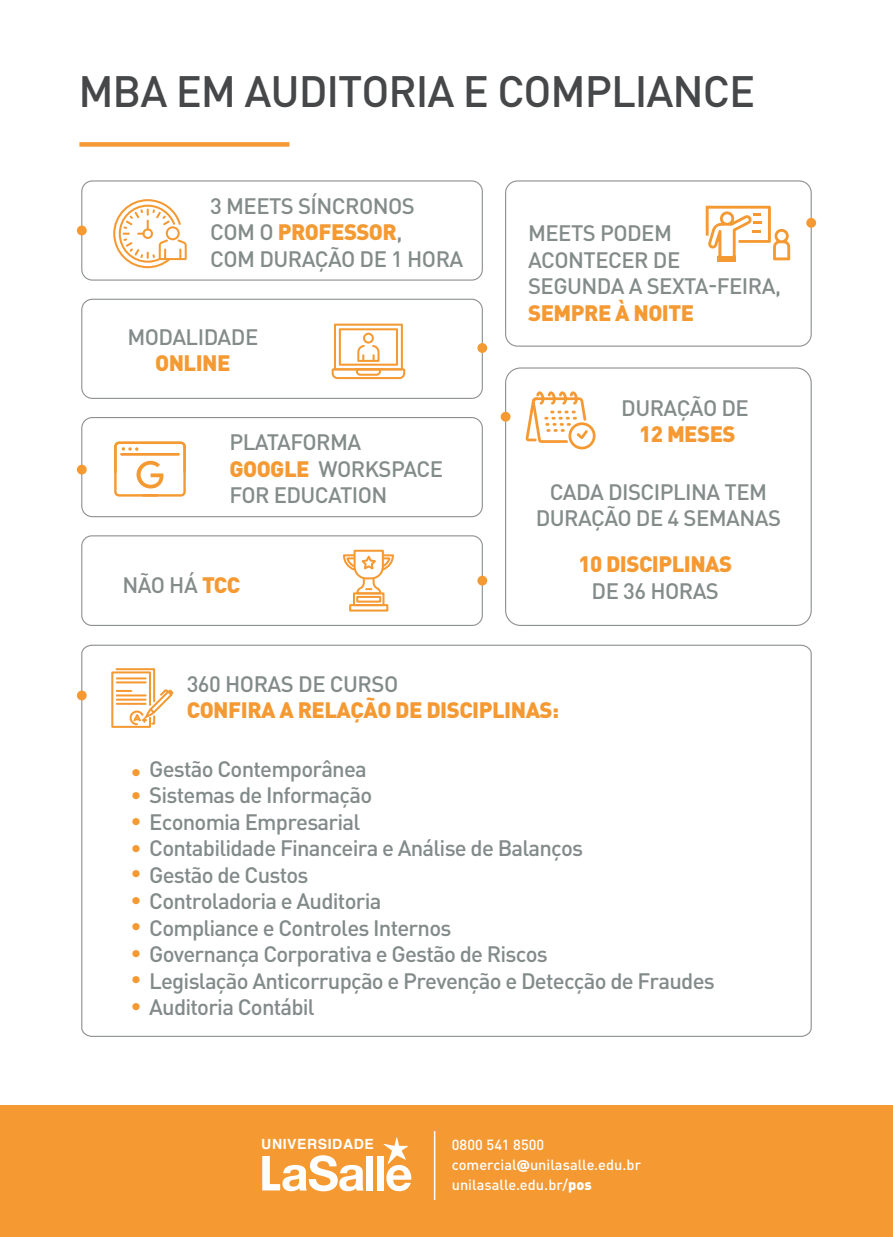
<style>
.page{position:relative;width:893px;height:1237px;background:#fff}
.page>*{position:absolute;margin:0;border:0;box-sizing:border-box;transform-origin:0 0}
.t1{font:500 43.35px "DIN Pro";letter-spacing:-.025em;color:#454749}
.t2{font:500 22.05px "DIN Pro";letter-spacing:-.035em;color:#828b8a}
.t3{font:500 22.05px/26.5px "DIN Pro";letter-spacing:-.025em;color:#838c8a}
.t4{font:900 22.05px "DIN Pro";letter-spacing:-.025em;color:#f59933}
.t5{font:500 22.05px "DIN Pro";color:#f59933}
.t6{font:500 14.55px/20px "DIN Pro";letter-spacing:.005em;color:#fff}
.t7{font:700 14.1px "Helvetica";letter-spacing:.04em;color:#fff}
.s1{font-weight:900;color:#f59933}
.s2{color:#f59933}
.s3{font-family:"DIN2014";font-weight:700}
.s4{font-weight:900}
</style>
<div class="page">
<div style="left:0;top:1105px;width:893px;height:131px;background:#f59933"></div>
<hr style="left:434px;top:1130px;width:1px;height:69px;background:#fff">
<svg style="left:332px;top:323px;width:73px;height:56px"></svg>
<div style="left:505px;top:367px;width:307px;height:259px;border:1px solid #8d9091;border-radius:15px"></div>
<div style="left:505px;top:180px;width:307px;height:166px;border:1px solid #8d9091;border-radius:12px"></div>
<div style="left:81px;top:298px;width:402px;height:101px;border:1px solid #8d9091;border-radius:11px"></div>
<div style="left:81px;top:417px;width:402px;height:100px;border:1px solid #8d9091;border-radius:11px"></div>
<div style="left:81px;top:180px;width:402px;height:100px;border:1px solid #8d9091;border-radius:11px"></div>
<div style="left:81px;top:535px;width:402px;height:91px;border:1px solid #8d9091;border-radius:10px"></div>
<div style="left:501px;top:412px;width:9px;height:9px;background:#f59933;border-radius:50%"></div>
<div style="left:806px;top:218px;width:10px;height:10px;background:#f59933;border-radius:50%"></div>
<div style="left:77px;top:464px;width:10px;height:10px;background:#f59933;border-radius:50%"></div>
<div style="left:477px;top:575px;width:10px;height:10px;background:#f59933;border-radius:50%"></div>
<div style="left:77px;top:225px;width:10px;height:10px;background:#f59933;border-radius:50%"></div>
<div style="left:477px;top:343px;width:10px;height:10px;background:#f59933;border-radius:50%"></div>
<svg style="left:526px;top:391px;width:69px;height:58px"></svg>
<svg style="left:114px;top:441px;width:72px;height:55px"></svg>
<svg style="left:343px;top:549px;width:51px;height:46px"></svg>
<div style="left:353px;top:592px;width:31px;height:14px;border:2px solid #f59933"></div>
<div style="left:356px;top:595px;width:25px;height:7px;border:2px solid #f59933"></div>
<div style="left:349px;top:604px;width:39px;height:7px;border:2px solid #f59933"></div>
<div style="left:718px;top:256px;width:18px;height:6px;background:#f59933"></div>
<svg style="left:706px;top:206px;width:84px;height:55px"></svg>
<svg style="left:113px;top:199px;width:74px;height:69px"></svg>
<div style="left:79px;top:142px;width:210px;height:5px;background:#f59933"></div>
<svg style="left:81px;top:644px;width:731px;height:393px"></svg>
<div style="left:77px;top:690px;width:10px;height:10px;background:#f59933;border-radius:50%"></div>
<svg style="left:110px;top:667px;width:65px;height:61px"></svg>
<svg style="left:262px;top:1155px;width:102px;height:35px"></svg>
<div style="left:366px;top:1155px;width:7px;height:35px;background:#fff"></div>
<div style="left:377px;top:1155px;width:7px;height:35px;background:#fff"></div>
<svg style="left:384px;top:1137px;width:28px;height:53px"></svg>
<h1 class="t1" style="left:78px;top:62px;width:678px">MBA EM AUDITORIA E COMPLIANCE</h1>
<p class="t3" style="left:210px;top:191px;width:255px">3 MEETS SÍNCRONOS<br>COM O <span class="s1">PROFESSOR</span>,<br>COM DURAÇÃO DE 1 HORA</p>
<p class="t3" style="left:127px;top:322px;width:132px">MODALIDADE</p>
<p class="t4" style="left:155px;top:348px;width:77px">ONLINE</p>
<p class="t3" style="left:229px;top:428px;width:215px">PLATAFORMA<br><span class="s1">GOOGLE</span> WORKSPACE<br>FOR EDUCATION</p>
<p class="t3" style="left:122px;top:571px;width:119px">NÃO HÁ <span class="s1">TCC</span></p>
<p class="t3" style="left:528px;top:219px;width:254px">MEETS PODEM<br>ACONTECER DE<br>SEGUNDA A SEXTA-FEIRA,</p>
<p class="t4" style="left:528px;top:298px;width:168px">SEMPRE À NOITE</p>
<p class="t3" style="left:621px;top:393px;width:129px">DURAÇÃO DE</p>
<p class="t4" style="left:639px;top:419px;width:98px">12 MESES</p>
<p class="t3" style="left:536px;top:477px;width:247px;text-align:center">CADA DISCIPLINA TEM<br>DURAÇÃO DE 4 SEMANAS</p>
<p class="t4" style="left:578px;top:549px;width:155px">10 DISCIPLINAS</p>
<p class="t3" style="left:592px;top:576px;width:129px">DE 36 HORAS</p>
<p class="t2" style="left:187px;top:668px;width:213px">360 HORAS DE CURSO</p>
<p class="t4" style="left:187px;top:695px;width:374px">CONFIRA A RELAÇÃO DE DISCIPLINAS:</p>
<p class="t2" style="left:149px;top:753px;width:219px">Gestão Contemporânea</p>
<p class="t5" style="left:131px;top:756px;width:13px">•</p>
<p class="t2" style="left:131px;top:780px;width:243px"><span class="s2">•</span> Sistemas de Informação</p>
<p class="t2" style="left:131px;top:806px;width:231px"><span class="s2">•</span> Economia Empresarial</p>
<p class="t2" style="left:131px;top:833px;width:454px"><span class="s2">•</span> Contabilidade Financeira e Análise de Balanços</p>
<p class="t2" style="left:131px;top:859px;width:179px"><span class="s2">•</span> Gestão de Custos</p>
<p class="t2" style="left:131px;top:886px;width:252px"><span class="s2">•</span> Controladoria e Auditoria</p>
<p class="t2" style="left:131px;top:912px;width:322px"><span class="s2">•</span> Compliance e Controles Internos</p>
<p class="t2" style="left:131px;top:938px;width:419px"><span class="s2">•</span> Governança Corporativa e Gestão de Riscos</p>
<p class="t2" style="left:131px;top:965px;width:586px"><span class="s2">•</span> Legislação Anticorrupção e Prevenção e Detecção de Fraudes</p>
<p class="t2" style="left:131px;top:991px;width:186px"><span class="s2">•</span> Auditoria Contábil</p>
<p class="t7" style="left:261px;top:1132px;width:114px">UNIVERSIDADE</p>
<p class="t6" style="left:452px;top:1134px;width:191px">0800 541 8500 comercial<span class="s3">@</span>unilasalle.edu.br unilasalle.edu.br/<span class="s4">pos</span></p>
</div>
